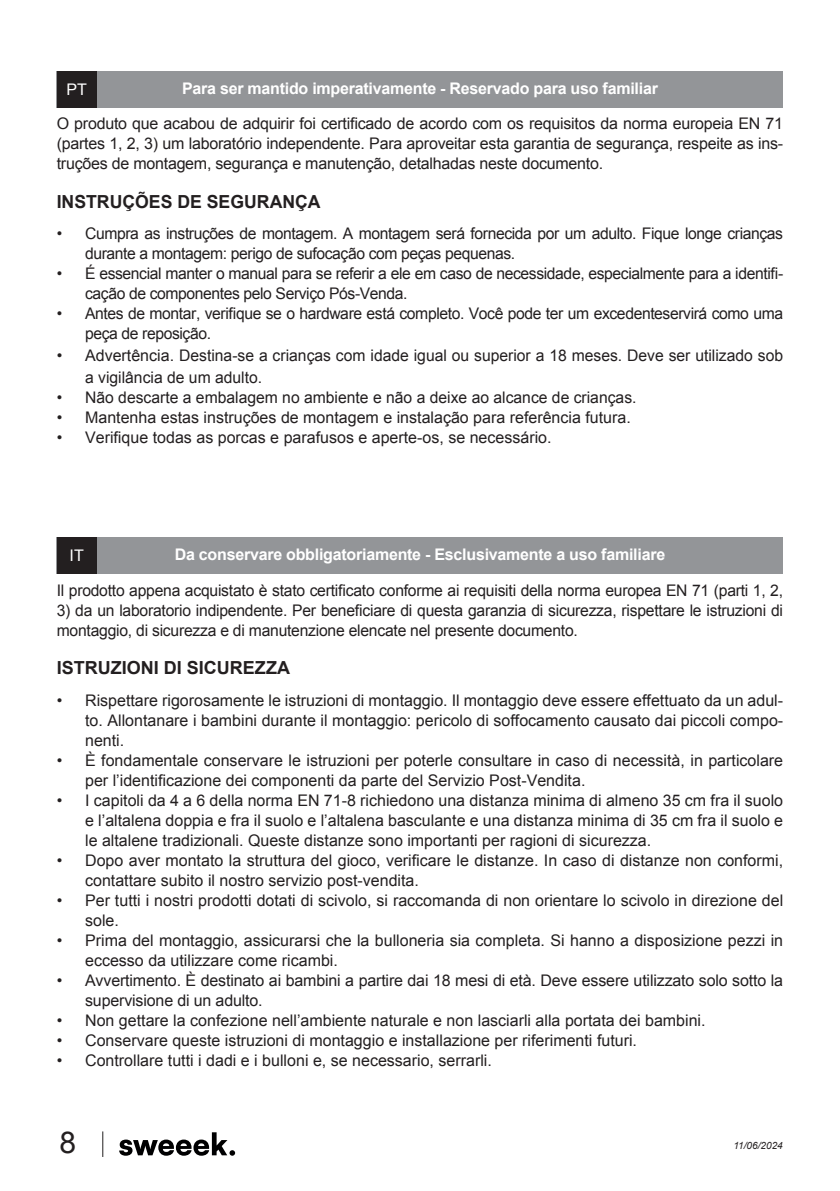
<style>
.page{position:relative;width:840px;height:1191px;background:#fff}
.page>*{position:absolute;margin:0;border:0;box-sizing:border-box;transform-origin:0 0}
.t1{font:30px "Arial";color:#231f20}
.SOUS-TITRE{font:700 18px "Arial";color:#231f20}
.TEXTE-COURANT-8PT{font:16px/20px "Arial";color:#231f20}
.TEXTE-COURANT-8PT-2{font:16px/20px "Arial";letter-spacing:-.025em;color:#231f20}
._03_BODY_Important{font:700 16px "Arial";letter-spacing:-.015em;color:#fff}
.t2{font:16px "Arial";color:#fff}
.t3{font:italic 10px "Arial";color:#231f20}
</style>
<div class="page">
<svg style="left:102px;top:1131px;width:1px;height:26px"></svg>
<svg style="left:119px;top:1132px;width:116px;height:23px"></svg>
<div style="left:57px;top:71px;width:725px;height:36px;background:#939598"></div>
<div style="left:57px;top:537px;width:725px;height:37px;background:#939598"></div>
<div style="left:57px;top:71px;width:39px;height:36px;background:#231f20"></div>
<div style="left:57px;top:537px;width:39px;height:37px;background:#231f20"></div>
<p class="t2" style="left:66px;top:79px;width:22px">PT</p>
<p class="_03_BODY_Important" style="left:182px;top:78px;width:477px">Para ser mantido imperativamente - Reservado para uso familiar</p>
<p class="TEXTE-COURANT-8PT" style="left:57px;top:114px;width:727px;text-align:justify">O produto que acabou de adquirir foi certificado de acordo com os requisitos da norma europeia EN 71 (partes 1, 2, 3) um laboratório independente. Para aproveitar esta garantia de segurança, respeite as ins&shy;truções de montagem, segurança e manutenção, detalhadas neste documento.</p>
<p class="SOUS-TITRE" style="left:57px;top:190px;width:265px">INSTRUÇÕES DE SEGURANÇA</p>
<p class="TEXTE-COURANT-8PT-2" style="left:85px;top:224px;width:699px;text-indent:-28px">• Cumpra as instruções de montagem. A montagem será fornecida por um adulto. Fique longe crianças durante a montagem: perigo de sufocação com peças pequenas.</p>
<p class="TEXTE-COURANT-8PT-2" style="left:85px;top:264px;width:699px;text-indent:-28px">• É essencial manter o manual para se referir a ele em caso de necessidade, especialmente para a identifi&shy;cação de componentes pelo Serviço Pós-Venda.</p>
<p class="TEXTE-COURANT-8PT-2" style="left:85px;top:304px;width:699px;text-indent:-28px">• Antes de montar, verifique se o hardware está completo. Você pode ter um excedenteservirá como uma peça de reposição.</p>
<p class="TEXTE-COURANT-8PT" style="left:85px;top:345px;width:699px;line-height:22px;text-indent:-28px">• Advertência. Destina-se a crianças com idade igual ou superior a 18 meses. Deve ser utilizado sob a vigilância de um adulto.</p>
<p class="TEXTE-COURANT-8PT" style="left:57px;top:388px;width:581px">• Não descarte a embalagem no ambiente e não a deixe ao alcance de crianças.</p>
<p class="TEXTE-COURANT-8PT" style="left:57px;top:408px;width:575px">• Mantenha estas instruções de montagem e instalação para referência futura.</p>
<p class="TEXTE-COURANT-8PT" style="left:57px;top:428px;width:496px">• Verifique todas as porcas e parafusos e aperte-os, se necessário.</p>
<p class="t2" style="left:70px;top:545px;width:16px">IT</p>
<p class="_03_BODY_Important" style="left:175px;top:544px;width:491px">Da conservare obbligatoriamente - Esclusivamente a uso familiare</p>
<p class="TEXTE-COURANT-8PT" style="left:57px;top:580px;width:727px">Il prodotto appena acquistato è stato certificato conforme ai requisiti della norma europea EN 71 (parti 1, 2,</p>
<p class="TEXTE-COURANT-8PT" style="left:57px;top:600px;width:727px">3) da un laboratorio indipendente. Per beneficiare di questa garanzia di sicurezza, rispettare le istruzioni di montaggio, di sicurezza e di manutenzione elencate nel presente documento.</p>
<p class="SOUS-TITRE" style="left:57px;top:656px;width:235px">ISTRUZIONI DI SICUREZZA</p>
<p class="TEXTE-COURANT-8PT" style="left:85px;top:690px;width:699px;text-align:justify;text-indent:-28px">• Rispettare rigorosamente le istruzioni di montaggio. Il montaggio deve essere effettuato da un adul&shy;to. Allontanare i bambini durante il montaggio: pericolo di soffocamento causato dai piccoli compo&shy;nenti.</p>
<p class="TEXTE-COURANT-8PT" style="left:85px;top:750px;width:699px;text-indent:-28px">• È fondamentale conservare le istruzioni per poterle consultare in caso di necessità, in particolare per l’identificazione dei componenti da parte del Servizio Post-Vendita.</p>
<p class="TEXTE-COURANT-8PT" style="left:85px;top:790px;width:699px;text-align:justify;text-indent:-28px">• I capitoli da 4 a 6 della norma EN 71-8 richiedono una distanza minima di almeno 35 cm fra il suolo e l’altalena doppia e fra il suolo e l’altalena basculante e una distanza minima di 35 cm fra il suolo e le altalene tradizionali. Queste distanze sono importanti per ragioni di sicurezza.</p>
<p class="TEXTE-COURANT-8PT" style="left:85px;top:850px;width:699px;text-indent:-28px">• Dopo aver montato la struttura del gioco, verificare le distanze. In caso di distanze non conformi, contattare subito il nostro servizio post-vendita.</p>
<p class="TEXTE-COURANT-8PT" style="left:85px;top:890px;width:699px;text-indent:-28px">• Per tutti i nostri prodotti dotati di scivolo, si raccomanda di non orientare lo scivolo in direzione del sole.</p>
<p class="TEXTE-COURANT-8PT" style="left:85px;top:930px;width:699px;text-indent:-28px">• Prima del montaggio, assicurarsi che la bulloneria sia completa. Si hanno a disposizione pezzi in eccesso da utilizzare come ricambi.</p>
<p class="TEXTE-COURANT-8PT" style="left:85px;top:970px;width:699px;text-indent:-28px">• Avvertimento. È destinato ai bambini a partire dai 18 mesi di età. Deve essere utilizzato solo sotto la supervisione di un adulto.</p>
<p class="TEXTE-COURANT-8PT" style="left:57px;top:1010px;width:650px">• Non gettare la confezione nell’ambiente naturale e non lasciarli alla portata dei bambini.</p>
<p class="TEXTE-COURANT-8PT" style="left:57px;top:1030px;width:581px">• Conservare queste istruzioni di montaggio e installazione per riferimenti futuri.</p>
<p class="TEXTE-COURANT-8PT" style="left:57px;top:1050px;width:436px">• Controllare tutti i dadi e i bulloni e, se necessario, serrarli.</p>
<h1 class="t1" style="left:60px;top:1123px;width:18px">8</h1>
<p class="t3" style="left:733px;top:1138px;width:51px">11/06/2024</p>
</div>
